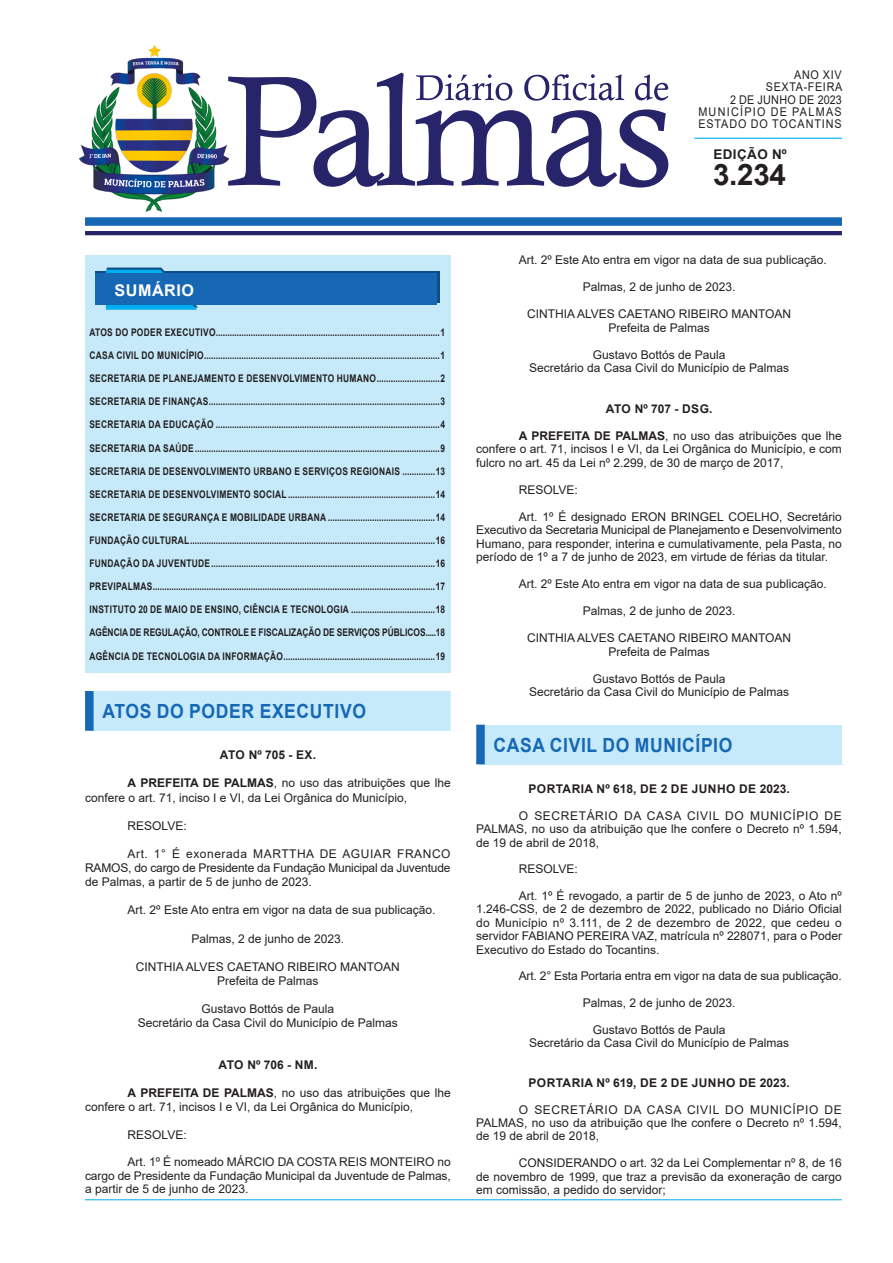
<style>
.page{position:relative;width:893px;height:1263px;background:#fff}
.page>*{position:absolute;margin:0;border:0;box-sizing:border-box;transform-origin:0 0}
.t1{font:700 29.55px "Arial";color:#231f20}
.CHANCELA{font:700 19.5px "Arial";letter-spacing:.035em;color:#1768b4;scale:.9 1}
.t2{font:700 16.2px "Arial";letter-spacing:.035em;color:#fff}
.t3{font:700 13.35px "Arial";letter-spacing:.035em;color:#231f20}
.TEXTO{font:12px/13.5px "Arial";color:#231f20;text-align:justify}
.ASSINATURA{font:12px "Arial";color:#231f20}
.TITULO{font:700 12px "Arial";letter-spacing:.035em;color:#231f20}
.TITULO-2{font:700 12px "Arial";letter-spacing:.01em;color:#231f20}
.TEXTO-2{font:12px "Arial";letter-spacing:.12em;color:#231f20;scale:.9 1}
.TEXTO-3{font:12px "Arial";letter-spacing:.085em;color:#231f20;scale:.9 1}
.TEXTO-4{font:12px "Arial";letter-spacing:.03em;color:#231f20;scale:.9 1}
.TITULO-3{font:700 12px "Arial";letter-spacing:.015em;color:#231f20}
.TEXTO-5{font:12px "Arial";letter-spacing:.065em;color:#231f20;scale:.9 1}
.TEXTO-6{font:12px "Arial";color:#231f20;scale:.9 1}
.t4{font:700 10.5px "Arial";letter-spacing:.035em;color:#231f20;scale:.8 1}
.t5{font:700 10.5px "Arial";color:#231f20;scale:.8 1}
.s1{font-weight:700}
</style>
<div class="page">
<div style="left:85px;top:255px;width:366px;height:418px;background:#c6eafa"></div>
<div style="left:85px;top:217px;width:757px;height:9px;background:#1768b4"></div>
<hr style="left:85px;top:231px;width:757px;height:4px;background:#28246a">
<hr style="left:694px;top:138px;width:148px;height:1px;background:#00aeef">
<svg style="left:229px;top:73px;width:439px;height:115px"></svg>
<svg style="left:96px;top:272px;width:344px;height:31px"></svg>
<svg style="left:106px;top:268px;width:92px;height:42px"></svg>
<div style="left:96px;top:274px;width:341px;height:31px;background:#1768b4"></div>
<hr style="left:85px;top:1199px;width:757px;height:1px;background:#00aeef">
<img style="left:80px;top:46px;width:149px;height:166px">
<div style="left:89px;top:691px;width:366px;height:40px;background:#c6eafa"></div>
<div style="left:85px;top:691px;width:9px;height:40px;background:#1768b4"></div>
<div style="left:451px;top:691px;width:8px;height:40px;background:#fff"></div>
<div style="left:480px;top:725px;width:366px;height:39px;background:#c6eafa"></div>
<div style="left:476px;top:725px;width:9px;height:39px;background:#1768b4"></div>
<div style="left:842px;top:725px;width:8px;height:39px;background:#fff"></div>
<p class="TEXTO-6" style="left:794px;top:67px;width:54px">ANO XIV</p>
<p class="TEXTO-5" style="left:766px;top:79px;width:87px">SEXTA-FEIRA</p>
<p class="TEXTO-4" style="left:730px;top:91px;width:126px">2 DE JUNHO DE 2023</p>
<p class="TEXTO-2" style="left:698px;top:104px;width:161px">MUNICÍPIO DE PALMAS</p>
<p class="TEXTO-3" style="left:698px;top:116px;width:161px">ESTADO DO TOCANTINS</p>
<p class="t1" style="left:713px;top:154px;width:74px">3.234</p>
<p class="t3" style="left:713px;top:145px;width:75px">EDIÇÃO Nº</p>
<p class="t2" style="left:114px;top:279px;width:81px">SUMÁRIO</p>
<p class="t4" style="left:89px;top:325px;width:446px">ATOS DO PODER EXECUTIVO................................................................................................1</p>
<p class="t4" style="left:89px;top:348px;width:446px">CASA CIVIL DO MUNICÍPIO.....................................................................................................1</p>
<p class="t4" style="left:89px;top:371px;width:446px">SECRETARIA DE PLANEJAMENTO E DESENVOLVIMENTO HUMANO...........................2</p>
<p class="t4" style="left:89px;top:394px;width:446px">SECRETARIA DE FINANÇAS...................................................................................................3</p>
<p class="t4" style="left:89px;top:417px;width:446px">SECRETARIA DA EDUCAÇÃO ................................................................................................4</p>
<p class="t4" style="left:89px;top:440px;width:446px">SECRETARIA DA SAÚDE.........................................................................................................9</p>
<p class="t4" style="left:89px;top:464px;width:446px">SECRETARIA DE DESENVOLVIMENTO URBANO E SERVIÇOS REGIONAIS ..............13</p>
<p class="t4" style="left:89px;top:487px;width:446px">SECRETARIA DE DESENVOLVIMENTO SOCIAL ...............................................................14</p>
<p class="t4" style="left:89px;top:510px;width:446px">SECRETARIA DE SEGURANÇA E MOBILIDADE URBANA ..............................................14</p>
<p class="t4" style="left:89px;top:533px;width:446px">FUNDAÇÃO CULTURAL.........................................................................................................16</p>
<p class="t4" style="left:89px;top:556px;width:446px">FUNDAÇÃO DA JUVENTUDE................................................................................................16</p>
<p class="t4" style="left:89px;top:579px;width:446px">PREVIPALMAS.........................................................................................................................17</p>
<p class="t4" style="left:89px;top:602px;width:446px">INSTITUTO 20 DE MAIO DE ENSINO, CIÊNCIA E TECNOLOGIA ....................................18</p>
<p class="t5" style="left:89px;top:625px;width:446px">AGÊNCIA DE REGULAÇÃO, CONTROLE E FISCALIZAÇÃO DE SERVIÇOS PÚBLICOS.....18</p>
<p class="t4" style="left:89px;top:648px;width:446px">AGÊNCIA DE TECNOLOGIA DA INFORMAÇÃO.................................................................19</p>
<p class="CHANCELA" style="left:102px;top:697px;width:294px">ATOS DO PODER EXECUTIVO</p>
<p class="TITULO-2" style="left:220px;top:746px;width:98px">ATO Nº 705 - EX.</p>
<p class="TEXTO" style="left:85px;top:776px;width:367px;line-height:14.1px;text-indent:43px"><span class="s1">A PREFEITA DE PALMAS</span>, no uso das atribuições que lhe confere o art. 71, inciso I e VI, da Lei Orgânica do Município,</p>
<p class="TEXTO" style="left:128px;top:819px;width:61px">RESOLVE:</p>
<p class="TEXTO" style="left:85px;top:847px;width:367px;line-height:14.1px;text-indent:43px">Art. 1° É exonerada MARTTHA DE AGUIAR FRANCO RAMOS, do cargo de Presidente da Fundação Municipal da Juventude de Palmas, a partir de 5 de junho de 2023.</p>
<p class="TEXTO" style="left:128px;top:903px;width:309px">Art. 2º Este Ato entra em vigor na data de sua publicação.</p>
<p class="ASSINATURA" style="left:191px;top:930px;width:154px">Palmas, 2 de junho de 2023.</p>
<p class="ASSINATURA" style="left:136px;top:958px;width:266px">CINTHIA ALVES CAETANO RIBEIRO MANTOAN</p>
<p class="ASSINATURA" style="left:217px;top:972px;width:103px">Prefeita de Palmas</p>
<p class="ASSINATURA" style="left:201px;top:1000px;width:134px">Gustavo Bottós de Paula</p>
<p class="ASSINATURA" style="left:138px;top:1014px;width:262px">Secretário da Casa Civil do Município de Palmas</p>
<p class="TITULO-2" style="left:219px;top:1056px;width:100px">ATO Nº 706 - NM.</p>
<p class="TEXTO" style="left:85px;top:1085px;width:367px;line-height:14px;text-indent:43px"><span class="s1">A PREFEITA DE PALMAS</span>, no uso das atribuições que lhe confere o art. 71, incisos I e VI, da Lei Orgânica do Município,</p>
<p class="TEXTO" style="left:128px;top:1127px;width:61px">RESOLVE:</p>
<p class="TEXTO" style="left:85px;top:1155px;width:367px;text-indent:43px">Art. 1º É nomeado MÁRCIO DA COSTA REIS MONTEIRO no cargo de Presidente da Fundação Municipal da Juventude de Palmas, a partir de 5 de junho de 2023.</p>
<p class="TEXTO" style="left:519px;top:253px;width:309px">Art. 2º Este Ato entra em vigor na data de sua publicação.</p>
<p class="ASSINATURA" style="left:583px;top:279px;width:154px">Palmas, 2 de junho de 2023.</p>
<p class="ASSINATURA" style="left:527px;top:306px;width:266px">CINTHIA ALVES CAETANO RIBEIRO MANTOAN</p>
<p class="ASSINATURA" style="left:608px;top:319px;width:103px">Prefeita de Palmas</p>
<p class="ASSINATURA" style="left:593px;top:346px;width:134px">Gustavo Bottós de Paula</p>
<p class="ASSINATURA" style="left:529px;top:360px;width:262px">Secretário da Casa Civil do Município de Palmas</p>
<p class="TITULO-3" style="left:606px;top:400px;width:108px">ATO Nº 707 - DSG.</p>
<p class="TEXTO" style="left:476px;top:429px;width:367px;text-indent:43px"><span class="s1">A PREFEITA DE PALMAS</span>, no uso das atribuições que lhe confere o art. 71, incisos I e VI, da Lei Orgânica do Município, e com fulcro no art. 45 da Lei nº 2.299, de 30 de março de 2017,</p>
<p class="TEXTO" style="left:519px;top:483px;width:61px">RESOLVE:</p>
<p class="TEXTO" style="left:476px;top:510px;width:367px;text-indent:43px">Art. 1º É designado ERON BRINGEL COELHO, Secretário Executivo da Secretaria Municipal de Planejamento e Desenvolvimento Humano, para responder, interina e cumulativamente, pela Pasta, no período de 1º a 7 de junho de 2023, em virtude de férias da titular.</p>
<p class="TEXTO" style="left:519px;top:577px;width:309px">Art. 2º Este Ato entra em vigor na data de sua publicação.</p>
<p class="ASSINATURA" style="left:583px;top:603px;width:154px">Palmas, 2 de junho de 2023.</p>
<p class="ASSINATURA" style="left:527px;top:630px;width:266px">CINTHIA ALVES CAETANO RIBEIRO MANTOAN</p>
<p class="ASSINATURA" style="left:608px;top:643px;width:103px">Prefeita de Palmas</p>
<p class="ASSINATURA" style="left:593px;top:670px;width:134px">Gustavo Bottós de Paula</p>
<p class="ASSINATURA" style="left:529px;top:684px;width:262px">Secretário da Casa Civil do Município de Palmas</p>
<p class="CHANCELA" style="left:494px;top:731px;width:267px">CASA CIVIL DO MUNICÍPIO</p>
<p class="TITULO" style="left:528px;top:780px;width:263px">PORTARIA Nº 618, DE 2 DE JUNHO DE 2023.</p>
<p class="TEXTO" style="left:476px;top:809px;width:367px;text-indent:43px">O SECRETÁRIO DA CASA CIVIL DO MUNICÍPIO DE PALMAS, no uso da atribuição que lhe confere o Decreto nº 1.594, de 19 de abril de 2018,</p>
<p class="TEXTO" style="left:519px;top:862px;width:61px">RESOLVE:</p>
<p class="TEXTO" style="left:476px;top:889px;width:367px;text-indent:43px">Art. 1º É revogado, a partir de 5 de junho de 2023, o Ato nº 1.246-CSS, de 2 de dezembro de 2022, publicado no Diário Oficial do Município nº 3.111, de 2 de dezembro de 2022, que cedeu o servidor FABIANO PEREIRA VAZ, matrícula nº 228071, para o Poder Executivo do Estado do Tocantins.</p>
<p class="TEXTO" style="left:519px;top:969px;width:324px">Art. 2° Esta Portaria entra em vigor na data de sua publicação.</p>
<p class="ASSINATURA" style="left:583px;top:994px;width:154px">Palmas, 2 de junho de 2023.</p>
<p class="ASSINATURA" style="left:593px;top:1021px;width:134px">Gustavo Bottós de Paula</p>
<p class="ASSINATURA" style="left:529px;top:1034px;width:262px">Secretário da Casa Civil do Município de Palmas</p>
<p class="TITULO" style="left:528px;top:1074px;width:263px">PORTARIA Nº 619, DE 2 DE JUNHO DE 2023.</p>
<p class="TEXTO" style="left:476px;top:1103px;width:367px;text-indent:43px">O SECRETÁRIO DA CASA CIVIL DO MUNICÍPIO DE PALMAS, no uso da atribuição que lhe confere o Decreto nº 1.594, de 19 de abril de 2018,</p>
<p class="TEXTO" style="left:476px;top:1156px;width:367px;text-indent:43px">CONSIDERANDO o art. 32 da Lei Complementar nº 8, de 16 de novembro de 1999, que traz a previsão da exoneração de cargo em comissão, a pedido do servidor;</p>
</div>
